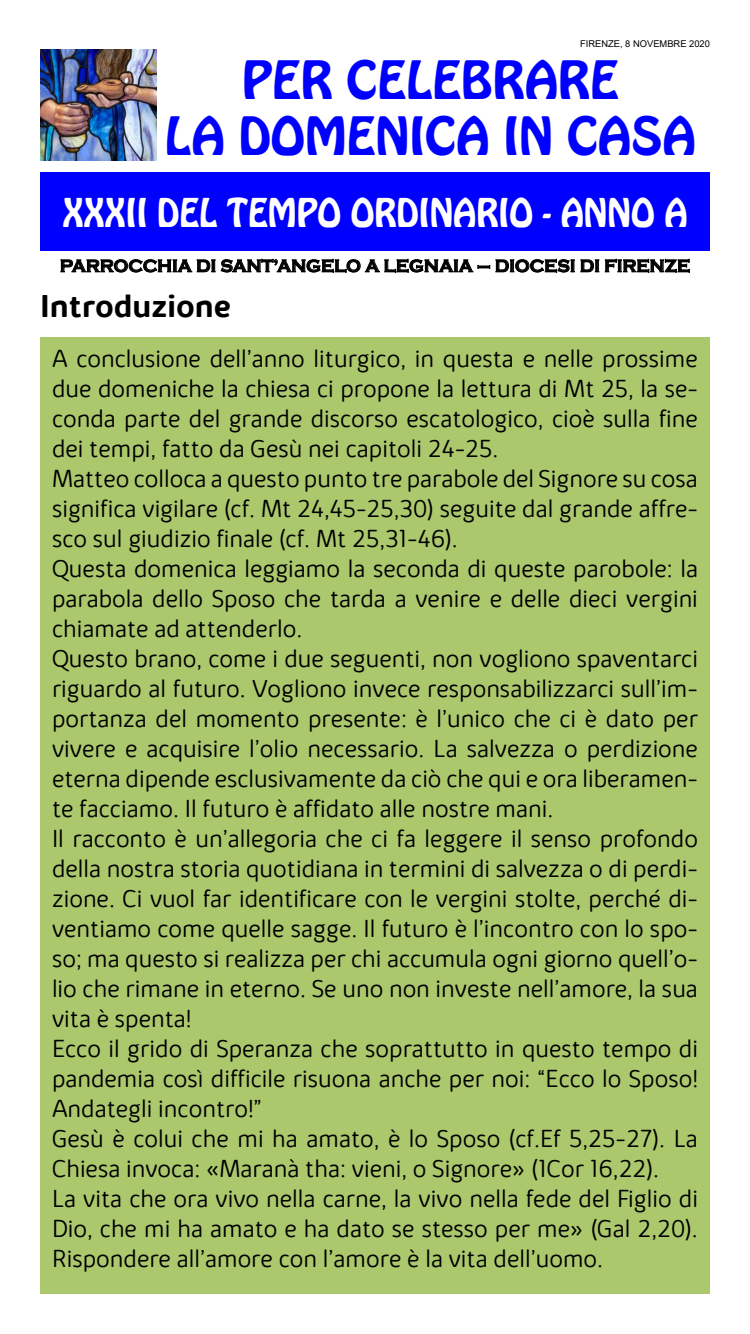
<style>
.page{position:relative;width:750px;height:1334px;background:#fff}
.page>*{position:absolute;margin:0;border:0;box-sizing:border-box;transform-origin:0 0}
.t1{font:46.6px/55.9px "Hobo Std";color:#00f;text-align:center}
.t2{font:35px "Hobo Std";color:#fff;scale:.95 1}
.t3{font:700 32px "Kabrio Alternate";color:#000}
.t4{font:300 25px/30px "Kabrio Alternate";color:#000}
.t5{font:700 18px "Copperplate Gothic";color:#000;scale:.96 1}
.t6{font:9.4px "Arial";color:#000}
</style>
<div class="page">
<div style="left:40px;top:172px;width:670px;height:79px;background:#00f"></div>
<div style="left:40px;top:337px;width:670px;height:957px;background:#acc86d"></div>
<img style="left:40px;top:50px;width:117px;height:111px">
<svg style="left:60px;top:259px;width:539px;height:14px"></svg>
<svg style="left:605px;top:259px;width:85px;height:14px"></svg>
<p class="t6" style="left:580px;top:37px;width:131px">FIRENZE, 8 NOVEMBRE 2020</p>
<h1 class="t1" style="left:165px;top:53px;width:532px">PER CELEBRARE<br>LA DOMENICA IN CASA</h1>
<h2 class="t2" style="left:62px;top:188px;width:660px">XXXII DEL TEMPO ORDINARIO - ANNO A</h2>
<p class="t5" style="left:60px;top:256px;width:658px">PARROCCHIA DI SANT’ANGELO A LEGNAIA – DIOCESI DI FIRENZE</p>
<p class="t3" style="left:40px;top:286px;width:193px">Introduzione</p>
<p class="t4" style="left:52px;top:344px;width:648px">A conclusione dell’anno liturgico, in questa e nelle prossime due domeniche la chiesa ci propone la lettura di Mt 25, la se&shy;conda parte del grande discorso escatologico, cioè sulla fine dei tempi, fatto da Gesù nei capitoli 24-25.<br>Matteo colloca a questo punto tre parabole del Signore su cosa significa vigilare (cf. Mt 24,45-25,30) seguite dal grande affre&shy;sco sul giudizio finale (cf. Mt 25,31-46).<br>Questa domenica leggiamo la seconda di queste parobole: la parabola dello Sposo che tarda a venire e delle dieci vergini chiamate ad attenderlo.<br>Questo brano, come i due seguenti, non vogliono spaventarci riguardo al futuro. Vogliono invece responsabilizzarci sull’im&shy;portanza del momento presente: è l’unico che ci è dato per vivere e acquisire l’olio necessario. La salvezza o perdizione eterna dipende esclusivamente da ciò che qui e ora liberamen&shy;te facciamo. Il futuro è affidato alle nostre mani.<br>Il racconto è un’allegoria che ci fa leggere il senso profondo della nostra storia quotidiana in termini di salvezza o di perdi&shy;zione. Ci vuol far identificare con le vergini stolte, perché di&shy;ventiamo come quelle sagge. Il futuro è l’incontro con lo spo&shy;so; ma questo si realizza per chi accumula ogni giorno quell’o&shy;lio che rimane in eterno. Se uno non investe nell’amore, la sua vita è spenta!<br>Ecco il grido di Speranza che soprattutto in questo tempo di pandemia così difficile risuona anche per noi: “Ecco lo Sposo!<br>Andategli incontro!”<br>Gesù è colui che mi ha amato, è lo Sposo (cf.Ef 5,25-27). La Chiesa invoca: «Maranà tha: vieni, o Signore» (1Cor 16,22).<br>La vita che ora vivo nella carne, la vivo nella fede del Figlio di Dio, che mi ha amato e ha dato se stesso per me» (Gal 2,20).<br>Rispondere all’amore con l’amore è la vita dell’uomo.</p>
</div>
